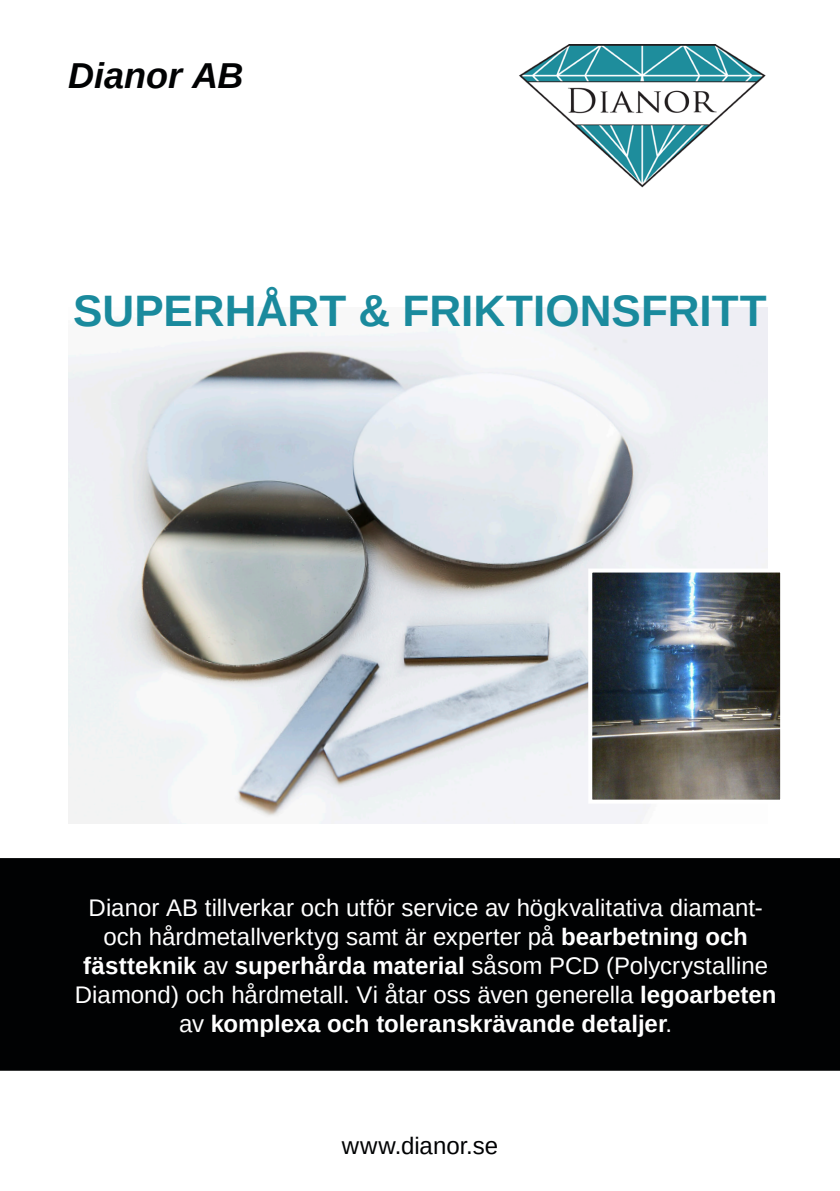
<style>
.page{position:relative;width:840px;height:1191px;background:#fff}
.page>*{position:absolute;margin:0;border:0;box-sizing:border-box;transform-origin:0 0}
.GRÖN_RUBRIK{font:700 44px "Arimo";color:#1a8a9d}
.Underrubrik{font:italic 700 36px "Arimo";letter-spacing:-.005em;color:#010203}
.t1{font:24px/28.8px "Arimo";color:#fff;text-align:center}
.t2{font:24px "Arimo";color:#010203}
.s1{font-weight:700}
</style>
<div class="page">
<img style="left:519px;top:45px;width:247px;height:143px">
<div style="left:0;top:858px;width:839px;height:212px;background:#010203"></div>
<img style="left:68px;top:308px;width:699px;height:515px">
<img style="left:593px;top:573px;width:185px;height:225px">
<div style="left:588px;top:568px;width:195px;height:235px;border:4px solid #fff"></div>
<p class="Underrubrik" style="left:68px;top:51px;width:177px">Dianor AB</p>
<p class="GRÖN_RUBRIK" style="left:73px;top:280px;width:694px">SUPERHÅRT &amp; FRIKTIONSFRITT</p>
<p class="t1" style="left:75px;top:894px;width:702px">Dianor AB tillverkar och utför service av högkvalitativa diamant&shy;och hårdmetallverktyg samt är experter på <span class="s1">bearbetning och fästteknik</span> av <span class="s1">superhårda material</span> såsom PCD (Polycrystalline Diamond) och hårdmetall. Vi åtar oss även generella <span class="s1">legoarbeten </span>av <span class="s1">komplexa och toleranskrävande detaljer</span>.</p>
<p class="t2" style="left:341px;top:1130px;width:158px">www.dianor.se</p>
</div>
